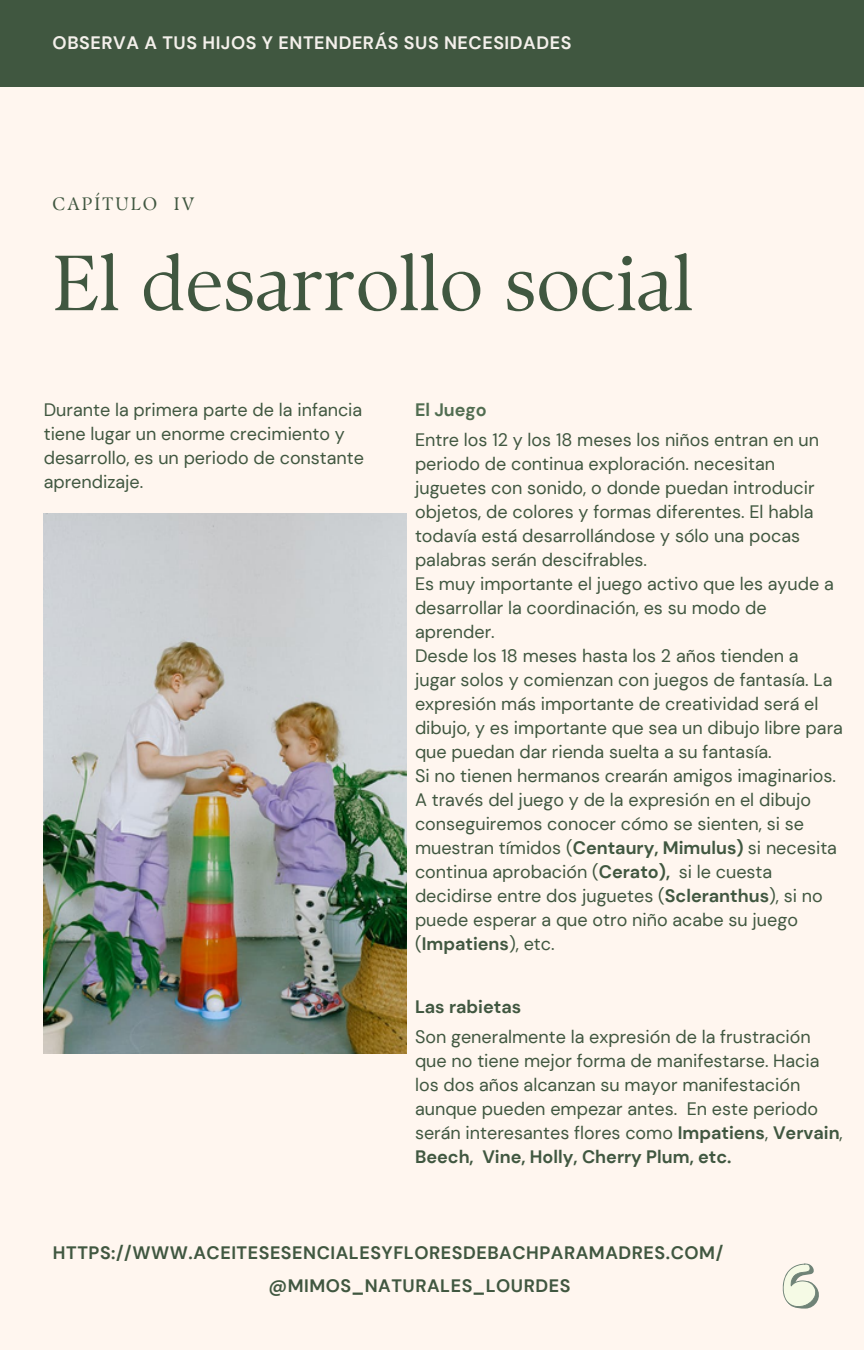
<style>
.page{position:relative;width:864px;height:1350px;background:#fff6ef}
.page>*{position:absolute;margin:0;border:0;box-sizing:border-box;transform-origin:0 0}
.t1{font:78.08px "TY Serif D";color:#405740}
.t2{font:18px/24.1px "DM Sans";color:#405740}
.t3{font:700 18px "DM Sans";letter-spacing:.03em;color:#405740}
.t4{font:700 18px "DM Sans";letter-spacing:.03em;color:#f4f0eb}
.t5{font:700 18px "DM Sans";color:#405740}
.t6{font:18px "TY Serif D";letter-spacing:.12em;color:#405740}
.t7{font:700 18px "DM Sans";color:#516d51}
.s1{font-weight:700}
</style>
<div class="page">
<div style="left:0;top:0;width:864px;height:86px;background:#405740"></div>
<img style="left:44px;top:514px;width:363px;height:540px">
<svg style="left:783px;top:1264px;width:35px;height:45px"></svg>
<p class="t4" style="left:53px;top:31px;width:520px">OBSERVA A TUS HIJOS Y ENTENDERÁS SUS NECESIDADES</p>
<h3 class="t6" style="left:53px;top:193px;width:143px">CAPÍTULO IV</h3>
<h2 class="t1" style="left:53px;top:236px;width:642px">El desarrollo social</h2>
<h1 class="t2" style="left:44px;top:398px;width:322px">Durante la primera parte de la infancia tiene lugar un enorme crecimiento y desarrollo, es un periodo de constante aprendizaje.</h1>
<h4 class="t7" style="left:415px;top:398px;width:73px">El Juego</h4>
<p class="t2" style="left:415px;top:428px;width:406px">Entre los 12 y los 18 meses los niños entran en un periodo de continua exploración. necesitan juguetes con sonido, o donde puedan introducir objetos, de colores y formas diferentes. El habla todavía está desarrollándose y sólo una pocas palabras serán descifrables.</p>
<p class="t2" style="left:415px;top:572px;width:420px">Es muy importante el juego activo que les ayude a desarrollar la coordinación, es su modo de aprender.</p>
<p class="t2" style="left:415px;top:644px;width:429px">Desde los 18 meses hasta los 2 años tienden a jugar solos y comienzan con juegos de fantasía. La expresión más importante de creatividad será el dibujo, y es importante que sea un dibujo libre para que puedan dar rienda suelta a su fantasía.</p>
<p class="t2" style="left:415px;top:764px;width:422px">Si no tienen hermanos crearán amigos imaginarios.</p>
<h4 class="t2" style="left:415px;top:788px;width:424px">A través del juego y de la expresión en el dibujo conseguiremos conocer cómo se sienten, si se muestran tímidos (<span class="s1">Centaury, Mimulus)</span> si necesita continua aprobación (<span class="s1">Cerato),</span> si le cuesta decidirse entre dos juguetes (<span class="s1">Scleranthus</span>), si no puede esperar a que otro niño acabe su juego (<span class="s1">Impatiens</span>), etc.</h4>
<p class="t5" style="left:415px;top:995px;width:108px">Las rabietas</p>
<p class="t2" style="left:415px;top:1025px;width:429px">Son generalmente la expresión de la frustración que no tiene mejor forma de manifestarse. Hacia los dos años alcanzan su mayor manifestación aunque pueden empezar antes. En este periodo serán interesantes flores como <span class="s1">Impatiens</span>, <span class="s1">Vervain</span>, <span class="s1">Beech, Vine, Holly, Cherry Plum, etc.</span></p>
<h2 class="t3" style="left:53px;top:1241px;width:672px">HTTPS://WWW.ACEITESESENCIALESYFLORESDEBACHPARAMADRES.COM/</h2>
<h2 class="t3" style="left:268px;top:1274px;width:304px">@MIMOS_NATURALES_LOURDES</h2>
</div>
